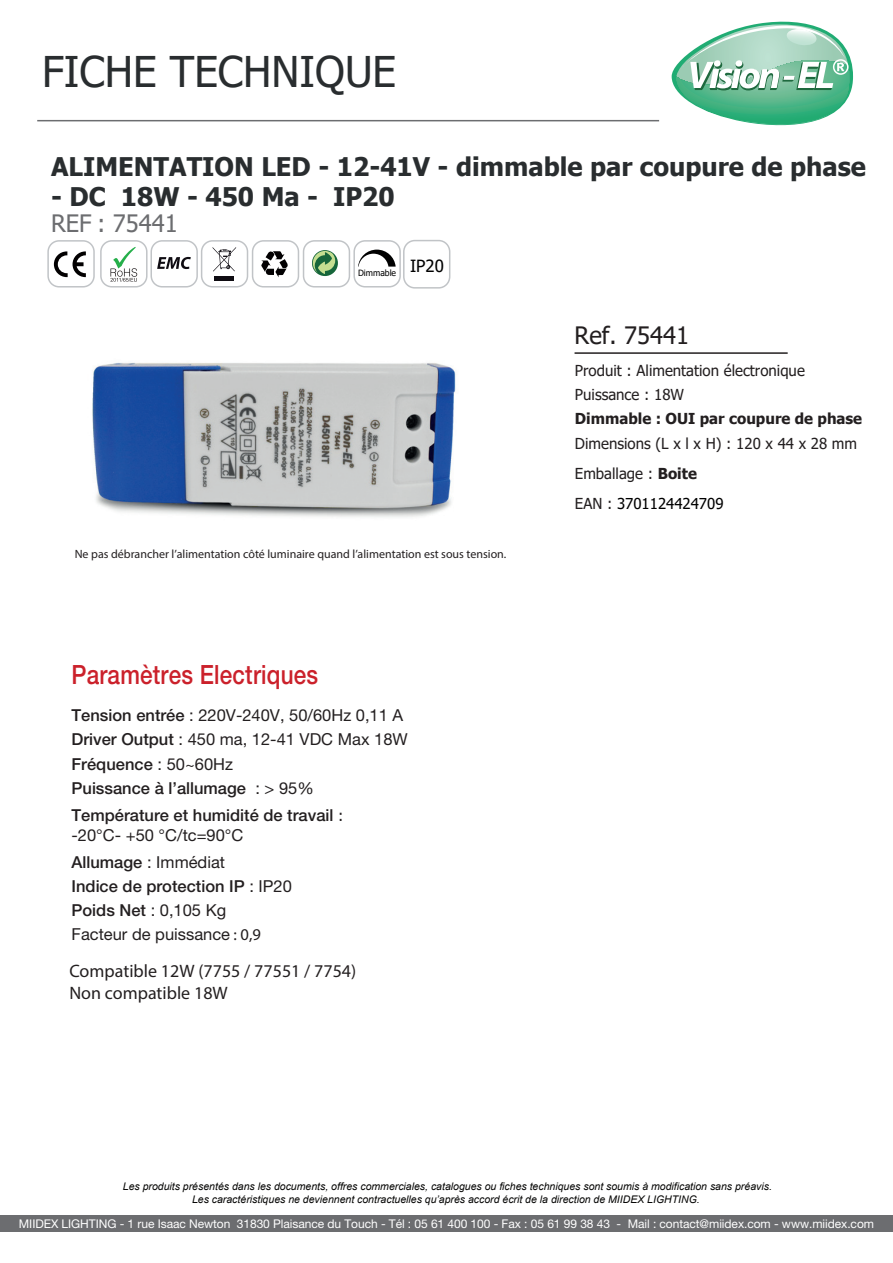
<style>
.page{position:relative;width:893px;height:1263px;background:#fff}
.page>*{position:absolute;margin:0;border:0;box-sizing:border-box;transform-origin:0 0}
.t1{font:42.3px "Tahoma";color:#292d2f}
.t2{font:500 26.55px "Helvetica Neue LT Std";letter-spacing:.01em;color:#cb212b;scale:.85 1}
.t3{font:700 25.65px "Tahoma";color:#292d2f}
.t4{font:24px "Tahoma";color:#6c6d70}
.t5{font:24px "Tahoma";color:#231f20}
.t6{font:18px/21.6px "Myriad Pro";color:#231f20}
.t7{font:16.5px/24.2px "Helvetica Neue LT Std";color:#231f20}
.t8{font:500 16.5px/19.8px "Helvetica Neue LT Std";color:#231f20}
.t9{font:15.15px/24.3px "Tahoma";color:#231f20}
.t10{font:700 15.15px "Tahoma";color:#231f20}
.t11{font:15px "Tahoma";color:#000}
.t12{font:12px "Helvetica Neue LT Std";letter-spacing:-.005em;color:#fff}
.t13{font:12px "Myriad Pro";color:#231f20}
.t14{font:italic 10.5px/12.6px "Arial";color:#050504;text-align:center}
.t15{font:8.7px "Tahoma";color:#000}
.s1{font-weight:500}
.s2{font-family:"Tahoma";font-weight:400;font-size:15.15px}
.s3{font-weight:400}
.s4{font-family:"Myriad Pro"}
.s5{font-weight:700}
.s6{font-size:15.15px;color:#231f20}
</style>
<div class="page">
<div style="left:0;top:1215px;width:893px;height:16px;background:#6c6d70"></div>
<hr style="left:37px;top:120px;width:622px;height:1px;background:#6c6d70">
<svg style="left:672px;top:21px;width:181px;height:105px"></svg>
<hr style="left:575px;top:352px;width:213px;height:2px;background:#231f20">
<div style="left:303px;top:240px;width:47px;height:47px;border:1px solid #c1c4c7;border-radius:11px"></div>
<div style="left:100px;top:240px;width:48px;height:47px;border:1px solid #c1c4c7;border-radius:11px"></div>
<div style="left:47px;top:240px;width:48px;height:47px;border:1px solid #c1c4c7;border-radius:11px"></div>
<div style="left:150px;top:240px;width:48px;height:47px;border:1px solid #c1c4c7;border-radius:11px"></div>
<div style="left:201px;top:240px;width:47px;height:47px;border:1px solid #c1c4c7;border-radius:11px"></div>
<div style="left:252px;top:240px;width:47px;height:47px;border:1px solid #c1c4c7;border-radius:11px"></div>
<svg style="left:54px;top:251px;width:32px;height:26px"></svg>
<svg style="left:157px;top:257px;width:34px;height:12px"></svg>
<svg style="left:213px;top:247px;width:23px;height:24px"></svg>
<div style="left:214px;top:276px;width:20px;height:5px;background:#0f0c12"></div>
<svg style="left:261px;top:251px;width:27px;height:26px"></svg>
<svg style="left:312px;top:250px;width:26px;height:26px"></svg>
<div style="left:353px;top:240px;width:48px;height:47px;border:1px solid #c1c4c7;border-radius:11px"></div>
<svg style="left:358px;top:250px;width:38px;height:17px"></svg>
<div style="left:403px;top:240px;width:47px;height:49px;border:1px solid #c1c4c7;border-radius:11px"></div>
<svg style="left:110px;top:247px;width:27px;height:35px"></svg>
<img style="left:92px;top:362px;width:364px;height:155px">
<h1 class="t1" style="left:42px;top:43px;width:356px">FICHE TECHNIQUE</h1>
<h3 class="t3" style="left:51px;top:148px;width:816px">ALIMENTATION LED - 12-41V - dimmable par coupure de phase</h3>
<h3 class="t3" style="left:51px;top:179px;width:345px">- DC 18W - 450 Ma - IP20</h3>
<h3 class="t4" style="left:51px;top:207px;width:128px">REF : 75441</h3>
<p class="t15" style="left:358px;top:267px;width:87px">Dimmable <sup>IP20</sup></p>
<p class="t13" style="left:75px;top:546px;width:433px">Ne pas débrancher l’alimentation côté luminaire quand l’alimentation est sous tension.</p>
<h2 class="t2" style="left:72px;top:659px;width:292px">Paramètres Electriques</h2>
<h3 class="t7" style="left:72px;top:703px;width:338px"><span class="s1">Tension entrée</span> : 220V-240V, 50/60Hz 0,11 A<br><span class="s1">Driver Output</span> : 450 ma, 12-41 VDC Max 18W<br><span class="s1">Fréquence</span> : 50~60Hz<br><span class="s1">Puissance à l’allumage</span> : &gt; 95%</h3>
<h3 class="t8" style="left:72px;top:805px;width:273px">Température et humidité de travail <span class="s2">: </span><span class="s3">-20°C- +50 °C/tc=90°C</span></h3>
<h3 class="t7" style="left:72px;top:849px;width:222px"><span class="s1">Allumage</span> : Immédiat<br><span class="s1">Indice de protection IP</span> : IP20<br><span class="s1">Poids Net</span> : 0,105 Kg<br>Facteur de puissance <span class="s4">: 0,9</span></h3>
<h3 class="t6" style="left:69px;top:960px;width:288px">Compatible 12W (7755 / 77551 / 7754)<br>Non compatible 18W</h3>
<h3 class="t5" style="left:575px;top:320px;width:116px">Ref. 75441</h3>
<h3 class="t9" style="left:575px;top:359px;width:231px">Produit : Alimentation électronique<br>Puissance : 18W</h3>
<h3 class="t10" style="left:575px;top:408px;width:289px">Dimmable : OUI par coupure de phase</h3>
<h3 class="t9" style="left:575px;top:429px;width:284px;line-height:30px">Dimensions (L x l x H) : 120 x 44 x 28 mm<br>Emballage : <span class="s5">Boite</span></h3>
<h3 class="t11" style="left:575px;top:493px;width:150px"><span class="s6">EAN :</span> 3701124424709</h3>
<p class="t14" style="left:123px;top:1180px;width:650px">Les produits présentés dans les documents, offres commerciales, catalogues ou fiches techniques sont soumis à modification sans préavis.<br>Les caractéristiques ne deviennent contractuelles qu’après accord écrit de la direction de MIIDEX LIGHTING.</p>
<p class="t12" style="left:19px;top:1216px;width:857px">MIIDEX LIGHTING - 1 rue Isaac Newton 31830 Plaisance du Touch - Tél : 05 61 400 100 - Fax : 05 61 99 38 43 - Mail : contact@miidex.com - www.miidex.com</p>
</div>
